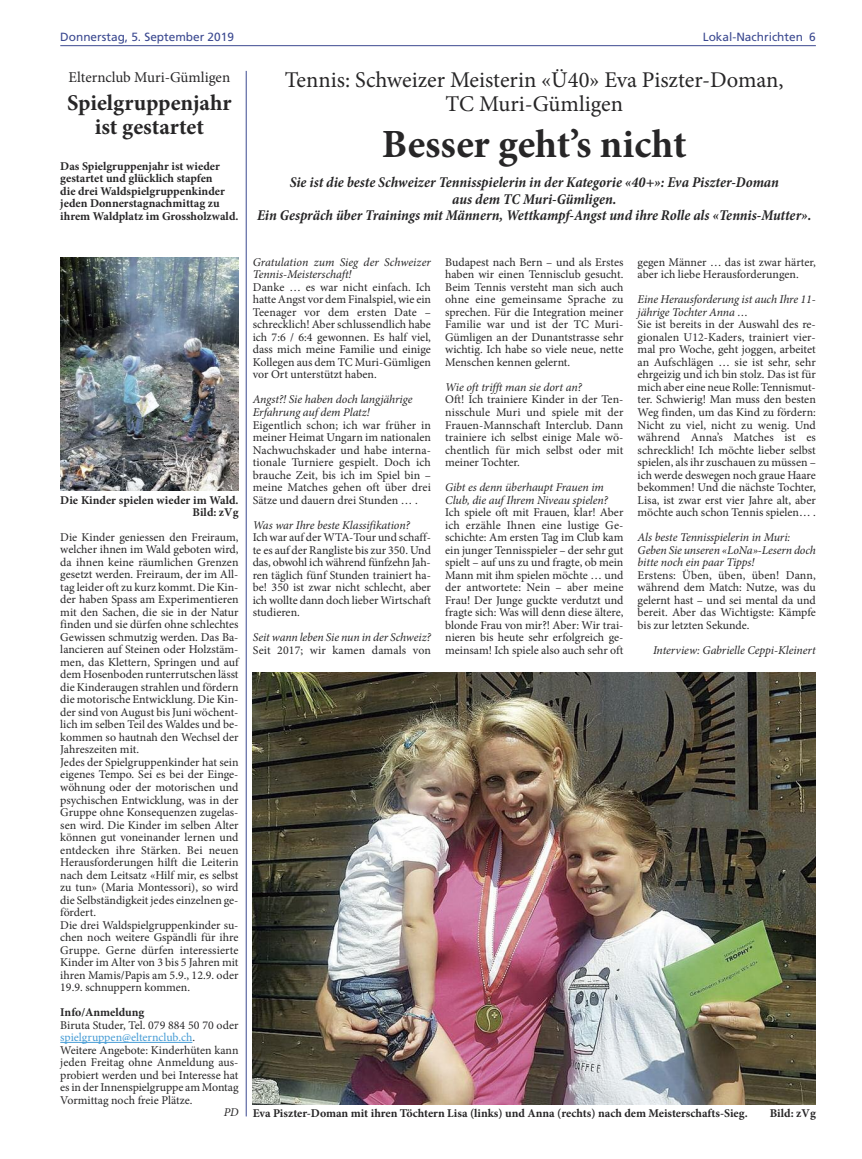
<style>
.page{position:relative;width:862px;height:1159px;background:#fff}
.page>*{position:absolute;margin:0;border:0;box-sizing:border-box;transform-origin:0 0}
.t1{font:700 40px "Minion Pro";color:#272627}
.t2{font:22.5px/23.8px "Minion Pro";color:#272627;text-align:center}
.t3{font:700 22.5px/23.8px "Minion Pro";color:#272627;text-align:center}
.t4{font:italic 700 condensed 15px/16.2px "Minion Pro";letter-spacing:-.005em;color:#272627;text-align:center}
.t5{font:15px "Minion Pro";color:#272627}
.t6{font:11.88px/12.5px "Minion Pro";color:#272627;text-align:justify}
.t7{font:italic 11.88px/12.5px "Minion Pro";letter-spacing:-.005em;color:#272627}
.t8{font:700 11.88px/12.5px "Minion Pro";color:#272627}
.t9{font:11.88px "Frutiger";color:#3b4990}
.s1{color:#469cd5}
</style>
<div class="page">
<hr style="left:60px;top:45px;width:755px;height:1px;background:#3b4990">
<img style="left:60px;top:257px;width:178px;height:234px">
<hr style="left:60px;top:1042px;width:132px;height:1px;background:#469cd5">
<img style="left:252px;top:672px;width:563px;height:432px">
<hr style="left:246px;top:71px;width:1px;height:1045px;background:#3b4990">
<p class="t9" style="left:60px;top:32px;width:175px">Donnerstag, 5. September 2019</p>
<p class="t9" style="left:702px;top:32px;width:115px">Lokal-Nachrichten 6</p>
<p class="t5" style="left:69px;top:71px;width:163px">Elternclub Muri-Gümligen</p>
<h2 class="t3" style="left:67px;top:93px;width:166px">Spielgruppenjahr ist gestartet</h2>
<p class="t8" style="left:60px;top:161px;width:180px">Das Spielgruppenjahr ist wieder gestartet und glücklich stapfen<br>die drei Waldspielgruppenkinder jeden Donnerstagnachmittag zu ihrem Waldplatz im Grossholzwald.</p>
<p class="t8" style="left:60px;top:495px;width:180px;text-align:right">Die Kinder spielen wieder im Wald.<br>Bild: zVg</p>
<p class="t6" style="left:60px;top:532px;width:180px;text-align:left">Die Kinder geniessen den Freiraum, welcher ihnen im Wald geboten wird, da ihnen keine räumlichen Grenzen gesetzt werden. Freiraum, der im All&shy;tag leider oft zu kurz kommt. Die Kin&shy;der haben Spass am Experimentieren mit den Sachen, die sie in der Natur finden und sie dürfen ohne schlechtes Gewissen schmutzig werden. Das Ba&shy;lancieren auf Steinen oder Holzstäm&shy;men, das Klettern, Springen und auf dem Hosenboden runterrutschen lässt die Kinderaugen strahlen und fördern die motorische Entwicklung. Die Kin&shy;der sind von August bis Juni wöchent&shy;lich im selben Teil des Waldes und be&shy;kommen so hautnah den Wechsel der Jahreszeiten mit.<br>Jedes der Spielgruppenkinder hat sein eigenes Tempo. Sei es bei der Einge&shy;wöhnung oder der motorischen und psychischen Entwicklung, was in der Gruppe ohne Konsequenzen zugelas&shy;sen wird. Die Kinder im selben Alter können gut voneinander lernen und entdecken ihre Stärken. Bei neuen Herausforderungen hilft die Leiterin nach dem Leitsatz «Hilf mir, es selbst zu tun» (Maria Montessori), so wird die Selbständigkeit jedes einzelnen ge&shy;fördert.<br>Die drei Waldspielgruppenkinder su&shy;chen noch weitere Gspändli für ihre Gruppe. Gerne dürfen interessierte Kinder im Alter von 3 bis 5 Jahren mit ihren Mamis/Papis am 5.9., 12.9. oder 19.9. schnuppern kommen.</p>
<p class="t8" style="left:60px;top:1007px;width:85px">Info/Anmeldung</p>
<p class="t6" style="left:60px;top:1019px;width:180px;text-align:left">Biruta Studer, Tel. 079 884 50 70 oder <span class="s1">spielgruppen@elternclub.ch</span>.<br>Weitere Angebote: Kinderhüten kann jeden Freitag ohne Anmeldung aus&shy;probiert werden und bei Interesse hat es in der Innenspielgruppe am Montag Vormittag noch freie Plätze.</p>
<p class="t7" style="left:223px;top:1107px;width:16px">PD</p>
<h2 class="t2" style="left:285px;top:70px;width:500px">Tennis: Schweizer Meisterin «Ü40» Eva Piszter-Doman,<br>TC Muri-Gümligen</h2>
<h1 class="t1" style="left:381px;top:129px;width:306px">Besser geht’s nicht</h1>
<p class="t4" style="left:257px;top:176px;width:555px">Sie ist die beste Schweizer Tennisspielerin in der Kategorie «40+»: Eva Piszter-Doman<br>aus dem TC Muri-Gümligen.<br>Ein Gespräch über Trainings mit Männern, Wettkampf-Angst und ihre Rolle als «Tennis-Mutter».</p>
<p class="t6" style="left:445px;top:257px;width:180px">Budapest nach Bern – und als Erstes haben wir einen Tennisclub gesucht.<br>Beim Tennis versteht man sich auch ohne eine gemeinsame Sprache zu sprechen. Für die Integration meiner Familie war und ist der TC Muri-Gümligen an der Dunantstrasse sehr wichtig. Ich habe so viele neue, nette Menschen kennen gelernt.</p>
<p class="t7" style="left:445px;top:382px;width:138px">Wie oft trifft man sie dort an?</p>
<p class="t6" style="left:445px;top:394px;width:180px">Oft! Ich trainiere Kinder in der Ten&shy;nisschule Muri und spiele mit der Frauen-Mannschaft Interclub. Dann trainiere ich selbst einige Male wö&shy;chentlich für mich selbst oder mit meiner Tochter.</p>
<p class="t7" style="left:445px;top:482px;width:164px">Gibt es denn überhaupt Frauen im<br>Club, die auf Ihrem Niveau spielen?</p>
<p class="t6" style="left:445px;top:507px;width:180px">Ich spiele oft mit Frauen, klar! Aber ich erzähle Ihnen eine lustige Ge&shy;schichte: Am ersten Tag im Club kam ein junger Tennisspieler – der sehr gut spielt – auf uns zu und fragte, ob mein Mann mit ihm spielen möchte … und der antwortete: Nein – aber meine Frau! Der Junge guckte verdutzt und fragte sich: Was will denn diese ältere, blonde Frau von mir?! Aber: Wir trai&shy;nieren bis heute sehr erfolgreich ge&shy;meinsam! Ich spiele also auch sehr oft</p>
<p class="t7" style="left:252px;top:257px;width:180px">Gratulation zum Sieg der Schweizer<br>Tennis-Meisterschaft!</p>
<p class="t6" style="left:252px;top:282px;width:180px">Danke … es war nicht einfach. Ich hatte Angst vor dem Finalspiel, wie ein Teenager vor dem ersten Date – schrecklich! Aber schlussendlich habe ich 7:6 / 6:4 gewonnen. Es half viel, dass mich meine Familie und einige Kollegen aus dem TC Muri-Gümligen vor Ort unterstützt haben.</p>
<p class="t7" style="left:252px;top:394px;width:161px">Angst?! Sie haben doch langjährige<br>Erfahrung auf dem Platz!</p>
<p class="t6" style="left:252px;top:419px;width:180px">Eigentlich schon; ich war früher in meiner Heimat Ungarn im nationalen Nachwuchskader und habe interna&shy;tionale Turniere gespielt. Doch ich brauche Zeit, bis ich im Spiel bin – meine Matches gehen oft über drei Sätze und dauern drei Stunden … .</p>
<p class="t7" style="left:252px;top:519px;width:158px">Was war Ihre beste Klassifikation?</p>
<p class="t6" style="left:252px;top:532px;width:180px">Ich war auf der WTA-Tour und schaff&shy;te es auf der Rangliste bis zur 350. Und das, obwohl ich während fünfzehn Jah&shy;ren täglich fünf Stunden trainiert ha&shy;be! 350 ist zwar nicht schlecht, aber ich wollte dann doch lieber Wirtschaft studieren.</p>
<p class="t7" style="left:252px;top:632px;width:180px">Seit wann leben Sie nun in der Schweiz?</p>
<p class="t6" style="left:252px;top:644px;width:180px">Seit 2017; wir kamen damals von</p>
<p class="t6" style="left:637px;top:257px;width:180px">gegen Männer … das ist zwar härter, aber ich liebe Herausforderungen.</p>
<p class="t7" style="left:637px;top:294px;width:180px">Eine Herausforderung ist auch Ihre 11- jährige Tochter Anna …</p>
<p class="t6" style="left:637px;top:319px;width:180px">Sie ist bereits in der Auswahl des re&shy;gionalen U12-Kaders, trainiert vier&shy;mal pro Woche, geht joggen, arbeitet an Aufschlägen … sie ist sehr, sehr ehrgeizig und ich bin stolz. Das ist für mich aber eine neue Rolle: Tennismut&shy;ter. Schwierig! Man muss den besten Weg finden, um das Kind zu fördern:<br>Nicht zu viel, nicht zu wenig. Und während Anna’s Matches ist es schrecklich! Ich möchte lieber selbst spielen, als ihr zuschauen zu müssen – ich werde deswegen noch graue Haare bekommen! Und die nächste Tochter, Lisa, ist zwar erst vier Jahre alt, aber möchte auch schon Tennis spielen… .</p>
<p class="t7" style="left:637px;top:532px;width:180px">Als beste Tennisspielerin in Muri:<br>Geben Sie unseren «LoNa»-Lesern doch bitte noch ein paar Tipps!</p>
<p class="t6" style="left:637px;top:569px;width:180px">Erstens: Üben, üben, üben! Dann, während dem Match: Nutze, was du gelernt hast – und sei mental da und bereit. Aber das Wichtigste: Kämpfe bis zur letzten Sekunde.</p>
<p class="t7" style="left:652px;top:644px;width:164px">Interview: Gabrielle Ceppi-Kleinert</p>
<p class="t8" style="left:252px;top:1107px;width:496px">Eva Piszter-Doman mit ihren Töchtern Lisa (links) und Anna (rechts) nach dem Meisterschafts-Sieg.</p>
<p class="t8" style="left:769px;top:1107px;width:47px">Bild: zVg</p>
</div>
